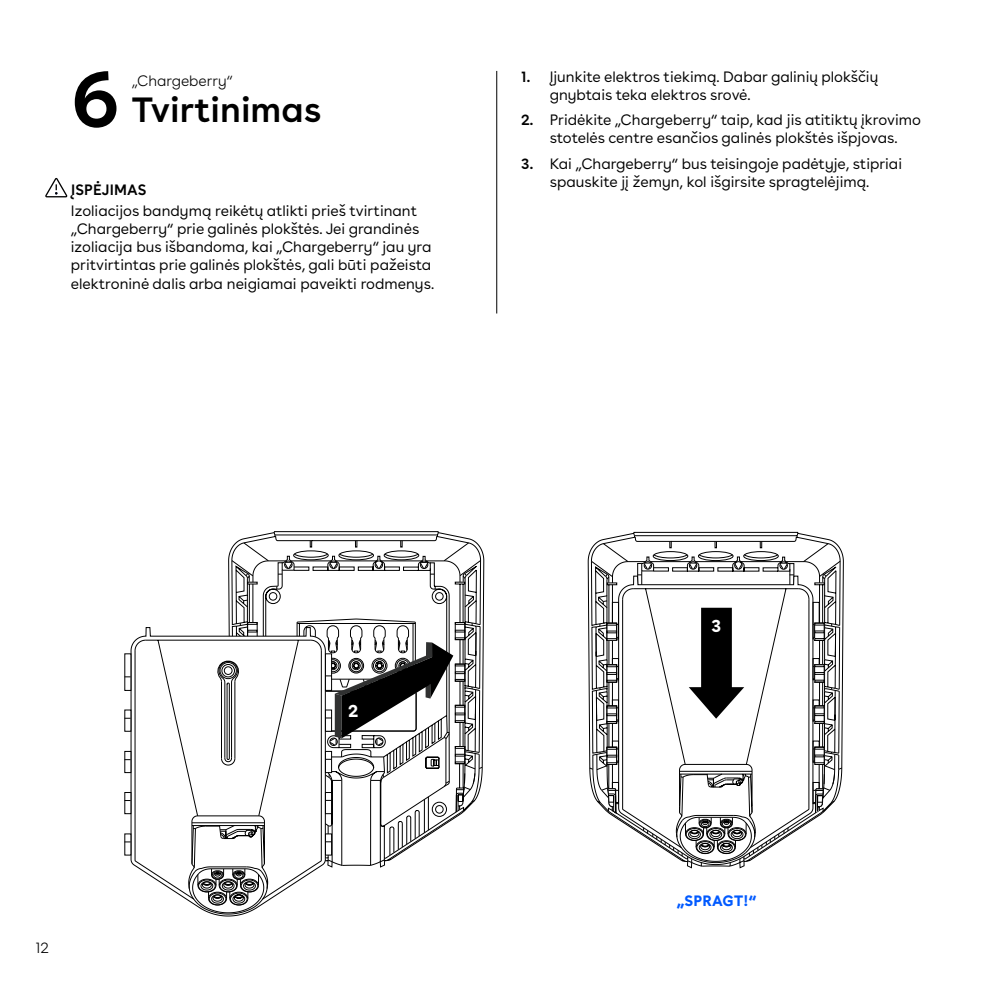
<style>
.page{position:relative;width:993px;height:993px;background:#fff}
.page>*{position:absolute;margin:0;border:0;box-sizing:border-box;transform-origin:0 0}
.t1{font:600 80px "Buenos Aires";color:#000}
.t2{font:600 35px "Buenos Aires";color:#000}
.t3{font:700 17.5px "Buenos Aires";color:#fff}
.t4{font:15px/18px "Buenos Aires";color:#000}
.t5{font:300 15px "Buenos Aires";color:#000}
.t6{font:600 15px "Buenos Aires";letter-spacing:.01em;color:#000}
.t7{font:700 15px "Buenos Aires";letter-spacing:.01em;color:#005aff}
.s1{font-weight:600}
</style>
<div class="page">
<svg style="left:45px;top:178px;width:22px;height:19px"></svg>
<svg style="left:589px;top:536px;width:252px;height:332px"></svg>
<svg style="left:130px;top:635px;width:114px;height:281px"></svg>
<svg style="left:134px;top:649px;width:11px;height:250px"></svg>
<svg style="left:124px;top:653px;width:7px;height:37px"></svg>
<svg style="left:124px;top:709px;width:7px;height:22px"></svg>
<svg style="left:124px;top:750px;width:7px;height:22px"></svg>
<svg style="left:124px;top:791px;width:7px;height:22px"></svg>
<svg style="left:124px;top:833px;width:7px;height:22px"></svg>
<svg style="left:145px;top:535px;width:337px;height:379px"></svg>
<hr style="left:496px;top:71px;width:1px;height:242px;background:#000">
<h1 class="t1" style="left:71px;top:32px;width:51px">6</h1>
<p class="t5" style="left:132px;top:69px;width:103px">„Chargeberry“</p>
<h2 class="t2" style="left:132px;top:81px;width:191px">Tvirtinimas</h2>
<p class="t6" style="left:71px;top:177px;width:77px">ĮSPĖJIMAS</p>
<p class="t4" style="left:71px;top:201px;width:364px">Izoliacijos bandymą reikėtų atlikti prieš tvirtinant „Chargeberry“ prie galinės plokštės. Jei grandinės izoliacija bus išbandoma, kai „Chargeberry“ jau yra pritvirtintas prie galinės plokštės, gali būti pažeista elektroninė dalis arba neigiamai paveikti rodmenys.</p>
<p class="t4" style="left:549px;top:67px;width:329px;text-indent:-28px"><span class="s1">1.</span> Įjunkite elektros tiekimą. Dabar galinių plokščių gnybtais teka elektros srovė.</p>
<p class="t4" style="left:521px;top:110px;width:401px;text-align:center"><span class="s1">2.</span> Pridėkite „Chargeberry“ taip, kad jis atitiktų įkrovimo stotelės centre esančios galinės plokštės išpjovas.</p>
<p class="t4" style="left:521px;top:153px;width:382px;text-align:center"><span class="s1">3.</span> Kai „Chargeberry“ bus teisingoje padėtyje, stipriai spauskite jį žemyn, kol išgirsite spragtelėjimą.</p>
<p class="t5" style="left:35px;top:935px;width:15px">12</p>
<p class="t3" style="left:348px;top:695px;width:12px">2</p>
<p class="t3" style="left:711px;top:610px;width:11px">3</p>
<p class="t7" style="left:676px;top:887px;width:81px">„SPRAGT!“</p>
</div>
